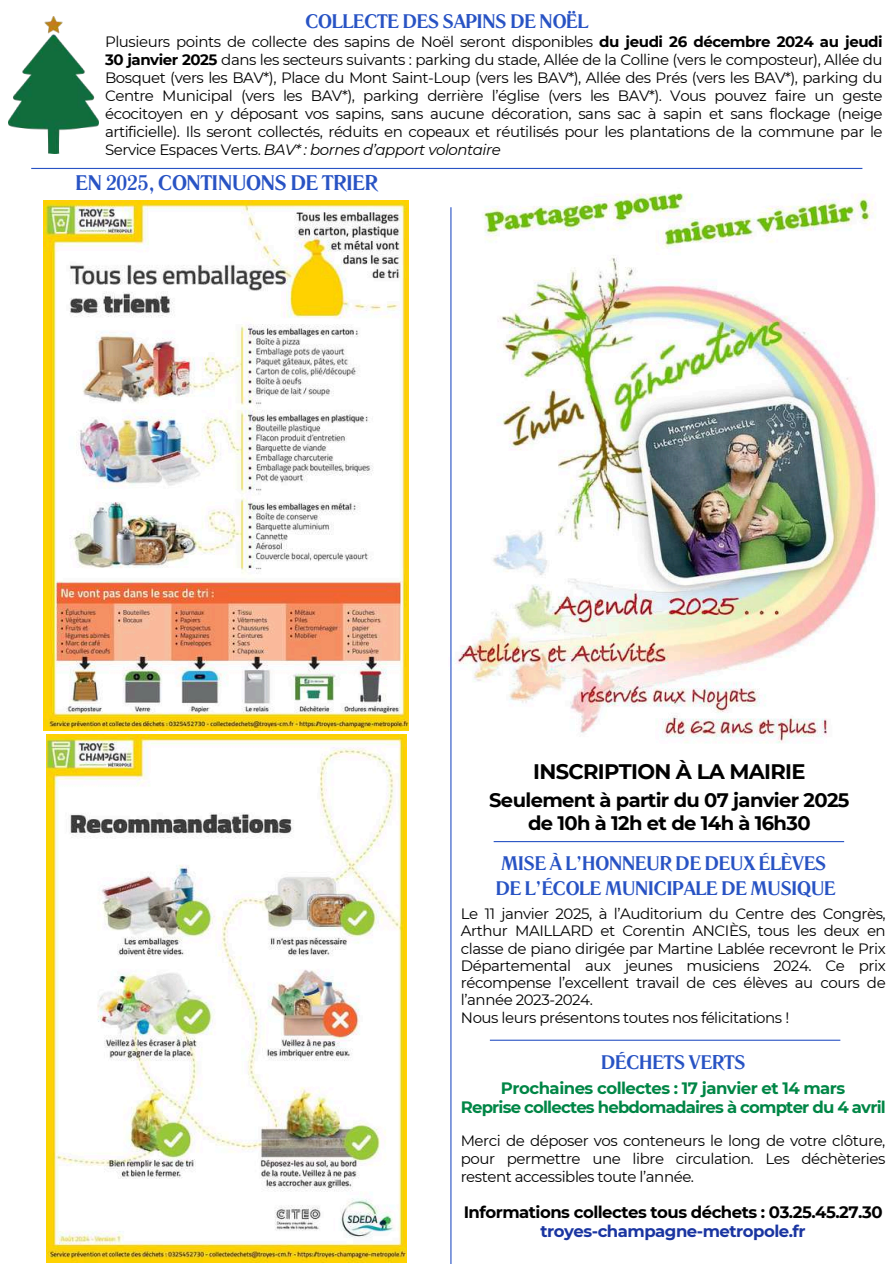
<style>
.page{position:relative;width:894px;height:1264px;background:#fff}
.page>*{position:absolute;margin:0;border:0;box-sizing:border-box;transform-origin:0 0}
.t1{font:700 21px "Literaturnaya";letter-spacing:-.035em;color:#2853c4}
.t2{font:700 21px "Montserrat";letter-spacing:-.03em;color:#000}
.t3{font:700 19.5px/24.8px "Literaturnaya";letter-spacing:-.035em;color:#2853c4}
.t4{font:700 19.5px/22.5px "Montserrat";letter-spacing:-.03em;color:#000;text-align:center}
.t5{font:700 16.5px/19px "Montserrat";letter-spacing:-.05em;color:#008646;text-align:center}
.t6{font:700 16.5px "Montserrat";letter-spacing:-.03em;color:#000}
.t7{font:700 16.5px "Montserrat";letter-spacing:-.03em;color:#1a35a1}
.t8{font:15px/18px "Montserrat";letter-spacing:-.03em;color:#000;text-align:justify}
.s1{font-weight:700}
.s2{font-style:italic}
</style>
<div class="page">
<img style="left:448px;top:167px;width:428px;height:608px">
<hr style="left:31px;top:168px;width:831px;height:1px;background:#2853c4">
<hr style="left:450px;top:207px;width:1px;height:1056px;background:#2853c4">
<img style="left:8px;top:16px;width:90px;height:138px">
<hr style="left:493px;top:841px;width:350px;height:1px;background:#2853c4">
<img style="left:44px;top:200px;width:364px;height:530px">
<img style="left:46px;top:734px;width:360px;height:528px">
<hr style="left:489px;top:1039px;width:351px;height:1px;background:#2853c4">
<h2 class="t3" style="left:305px;top:10px;width:285px">COLLECTE DES SAPINS DE NOËL</h2>
<p class="t8" style="left:105px;top:33px;width:778px">Plusieurs points de collecte des sapins de Noël seront disponibles <span class="s1">du jeudi 26 décembre 2024 au jeudi 30 janvier 2025</span> dans les secteurs suivants : parking du stade, Allée de la Colline (vers le composteur), Allée du Bosquet (vers les BAV*), Place du Mont Saint-Loup (vers les BAV*), Allée des Prés (vers les BAV*), parking du Centre Municipal (vers les BAV*), parking derrière l’église (vers les BAV*). Vous pouvez faire un geste écocitoyen en y déposant vos sapins, sans aucune décoration, sans sac à sapin et sans flockage (neige artificielle). Ils seront collectés, réduits en copeaux et réutilisés pour les plantations de la commune par le Service Espaces Verts. <span class="s2">BAV* : bornes d’apport volontaire</span></p>
<h1 class="t1" style="left:75px;top:171px;width:304px">EN 2025, CONTINUONS DE TRIER</h1>
<h1 class="t2" style="left:533px;top:758px;width:274px">INSCRIPTION À LA MAIRIE</h1>
<h2 class="t4" style="left:489px;top:789px;width:362px">Seulement à partir du 07 janvier 2025 de 10h à 12h et de 14h à 16h30</h2>
<h2 class="t3" style="left:495px;top:851px;width:342px">MISE À L’HONNEUR DE DEUX ÉLÈVES<br>DE L’ÉCOLE MUNICIPALE DE MUSIQUE</h2>
<p class="t8" style="left:461px;top:905px;width:426px;line-height:17.2px;text-align:left">Le 11 janvier 2025, à l’Auditorium du Centre des Congrès, Arthur MAILLARD et Corentin ANCIÈS, tous les deux en classe de piano dirigée par Martine Lablée recevront le Prix Départemental aux jeunes musiciens 2024. Ce prix récompense l’excellent travail de ces élèves au cours de l’année 2023-2024.<br>Nous leurs présentons toutes nos félicitations !</p>
<h2 class="t3" style="left:600px;top:1049px;width:146px">DÉCHETS VERTS</h2>
<p class="t5" style="left:460px;top:1078px;width:426px">Prochaines collectes : 17 janvier et 14 mars<br>Reprise collectes hebdomadaires à compter du 4 avril</p>
<p class="t8" style="left:460px;top:1131px;width:426px">Merci de déposer vos conteneurs le long de votre clôture, pour permettre une libre circulation. Les déchèteries restent accessibles toute l’année.</p>
<p class="t6" style="left:463px;top:1201px;width:420px">Informations collectes tous déchets : 03.25.45.27.30</p>
<p class="t7" style="left:540px;top:1220px;width:266px">troyes-champagne-metropole.fr</p>
</div>
